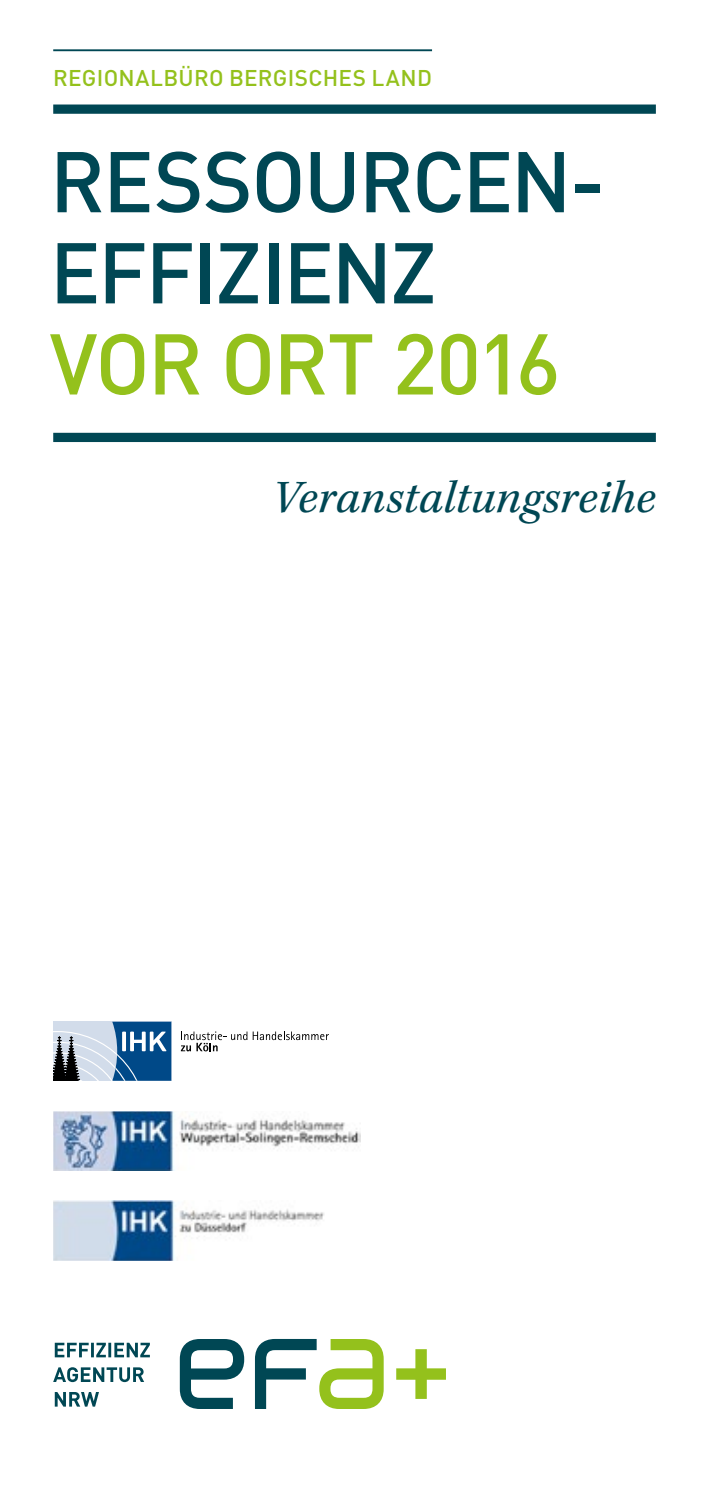
<style>
.page{position:relative;width:709px;height:1489px;background:#fff}
.page>*{position:absolute;margin:0;border:0;box-sizing:border-box;transform-origin:0 0}
.t1{font:500 84.5px/91px "DIN";letter-spacing:-.025em;color:#004754}
.t2{font:500 84.5px "DIN";letter-spacing:-.025em;color:#94c11c}
.t3{font:italic 47.5px "Kepler Std";letter-spacing:.005em;color:#004754}
.t4{font:500 22.5px "DIN";letter-spacing:.01em;color:#94c11c}
</style>
<div class="page">
<svg style="left:55px;top:1392px;width:44px;height:14px"></svg>
<svg style="left:53px;top:1367px;width:91px;height:14px"></svg>
<svg style="left:55px;top:1342px;width:95px;height:15px"></svg>
<svg style="left:180px;top:1338px;width:266px;height:70px"></svg>
<div style="left:53px;top:104px;width:603px;height:10px;background:#004754"></div>
<div style="left:53px;top:433px;width:603px;height:9px;background:#004754"></div>
<img style="left:53px;top:1111px;width:308px;height:58px">
<svg style="left:181px;top:1031px;width:66px;height:20px"></svg>
<svg style="left:253px;top:1031px;width:76px;height:9px"></svg>
<svg style="left:53px;top:1021px;width:118px;height:59px;background:#7091af"></svg>
<img style="left:53px;top:1200px;width:271px;height:60px">
<hr style="left:53px;top:49px;width:379px;height:2px;background:#004754">
<p class="t4" style="left:53px;top:64px;width:380px">REGIONALBÜRO BERGISCHES LAND</p>
<h1 class="t1" style="left:50px;top:133px;width:558px">RESSOURCEN-<br>EFFIZIENZ</h1>
<h1 class="t2" style="left:50px;top:310px;width:512px">VOR ORT 2016</h1>
<h2 class="t3" style="left:273px;top:469px;width:384px">Veranstaltungsreihe</h2>
</div>
